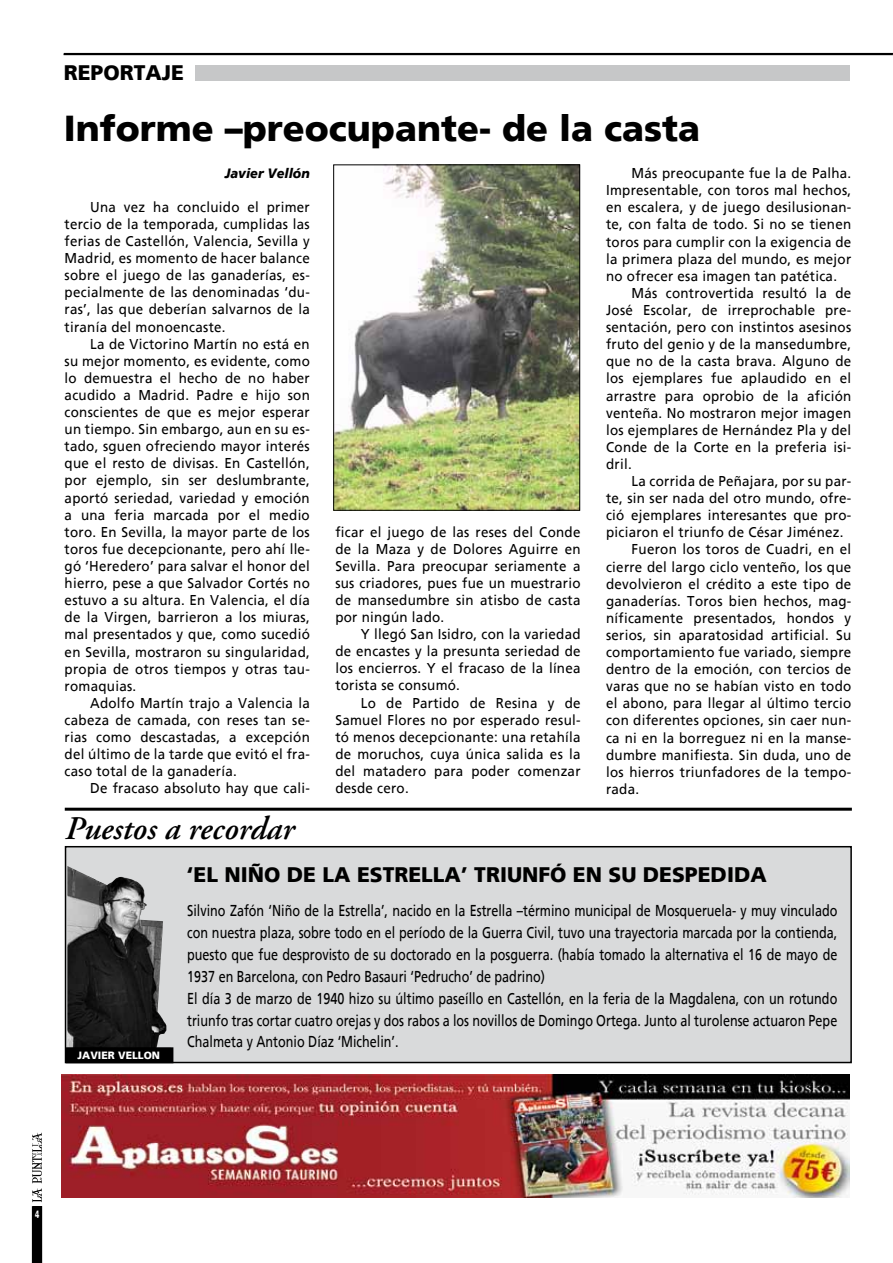
<style>
.page{position:relative;width:893px;height:1263px;background:#fff}
.page>*{position:absolute;margin:0;border:0;box-sizing:border-box;transform-origin:0 0}
.t1{font:900 36px "Frutiger";color:#000}
.t2{font:italic 600 33px "Adobe Garamond Pro";color:#000}
.t3{font:900 21px "Frutiger";color:#000}
.t4{font:15.75px/21.9px "Frutiger";color:#000;scale:.8 1}
.t5{font:14.25px/17.1px "Frutiger";letter-spacing:.02em;color:#000;text-align:justify;scale:.94 1}
.t6{font:italic 900 13.5px "Frutiger";color:#000;scale:.94 1}
.t7{font:900 10.5px "Frutiger";color:#fff}
.t8{font:900 10.5px "Frutiger";color:#fff;scale:.65 1}
</style>
<div class="page">
<hr style="left:64px;top:53px;width:829px;height:1px;background:#000">
<svg style="left:31px;top:1132px;width:12px;height:131px"></svg>
<hr style="left:64px;top:54px;width:829px;height:1px;background:#000">
<div style="left:196px;top:65px;width:654px;height:15px;background:#c6c7c8"></div>
<img style="left:62px;top:1075px;width:787px;height:123px">
<div style="left:66px;top:847px;width:785px;height:215px;background:#d9dadb"></div>
<div style="left:65px;top:846px;width:787px;height:217px;border:2px solid #000"></div>
<img style="left:67px;top:866px;width:99px;height:181px">
<hr style="left:65px;top:808px;width:787px;height:3px;background:#000">
<div style="left:67px;top:1048px;width:106px;height:14px;background:#000"></div>
<div style="left:66px;top:1047px;width:107px;height:16px;border:2px solid #000"></div>
<img style="left:335px;top:167px;width:243px;height:341px">
<div style="left:333px;top:165px;width:247px;height:345px;border:1px solid #000"></div>
<h3 class="t3" style="left:64px;top:60px;width:122px">REPORTAJE</h3>
<h1 class="t1" style="left:64px;top:107px;width:638px">Informe –preocupante- de la casta</h1>
<p class="t6" style="left:225px;top:165px;width:92px">Javier Vellón</p>
<p class="t5" style="left:65px;top:198px;width:262px;text-indent:26px">Una vez ha concluido el primer tercio de la temporada, cumplidas las ferias de Castellón, Valencia, Sevilla y Madrid, es momento de hacer balance sobre el juego de las ganaderías, es&shy;pecialmente de las denominadas ‘du&shy;ras’, las que deberían salvarnos de la tiranía del monoencaste.</p>
<p class="t5" style="left:65px;top:335px;width:262px;text-indent:26px">La de Victorino Martín no está en su mejor momento, es evidente, como lo demuestra el hecho de no haber acudido a Madrid. Padre e hijo son conscientes de que es mejor esperar un tiempo. Sin embargo, aun en su es&shy;tado, sguen ofreciendo mayor interés que el resto de divisas. En Castellón, por ejemplo, sin ser deslumbrante, aportó seriedad, variedad y emoción a una feria marcada por el medio toro. En Sevilla, la mayor parte de los toros fue decepcionante, pero ahí lle&shy;gó ‘Heredero’ para salvar el honor del hierro, pese a que Salvador Cortés no estuvo a su altura. En Valencia, el día de la Virgen, barrieron a los miuras, mal presentados y que, como sucedió en Sevilla, mostraron su singularidad, propia de otros tiempos y otras tau&shy;romaquias.</p>
<p class="t5" style="left:65px;top:694px;width:262px;text-indent:26px">Adolfo Martín trajo a Valencia la cabeza de camada, con reses tan se&shy;rias como descastadas, a excepción del último de la tarde que evitó el fra&shy;caso total de la ganadería.</p>
<p class="t5" style="left:90px;top:780px;width:235px">De fracaso absoluto hay que cali-</p>
<p class="t5" style="left:335px;top:523px;width:262px">ficar el juego de las reses del Conde de la Maza y de Dolores Aguirre en Sevilla. Para preocupar seriamente a sus criadores, pues fue un muestrario de mansedumbre sin atisbo de casta por ningún lado.</p>
<p class="t5" style="left:335px;top:626px;width:262px;text-indent:26px">Y llegó San Isidro, con la variedad de encastes y la presunta seriedad de los encierros. Y el fracaso de la línea torista se consumó.</p>
<p class="t5" style="left:335px;top:694px;width:262px;text-indent:26px">Lo de Partido de Resina y de Samuel Flores no por esperado resul&shy;tó menos decepcionante: una retahíla de moruchos, cuya única salida es la del matadero para poder comenzar desde cero.</p>
<p class="t5" style="left:606px;top:165px;width:262px;text-indent:26px">Más preocupante fue la de Palha.<br>Impresentable, con toros mal hechos, en escalera, y de juego desilusionan&shy;te, con falta de todo. Si no se tienen toros para cumplir con la exigencia de la primera plaza del mundo, es mejor no ofrecer esa imagen tan patética.</p>
<p class="t5" style="left:606px;top:284px;width:262px;text-indent:26px">Más controvertida resultó la de José Escolar, de irreprochable pre&shy;sentación, pero con instintos asesinos fruto del genio y de la mansedumbre, que no de la casta brava. Alguno de los ejemplares fue aplaudido en el arrastre para oprobio de la afición venteña. No mostraron mejor imagen los ejemplares de Hernández Pla y del Conde de la Corte en la preferia isi&shy;dril.</p>
<p class="t5" style="left:632px;top:472px;width:235px">La corrida de Peñajara, por su par-</p>
<p class="t5" style="left:606px;top:490px;width:262px">te, sin ser nada del otro mundo, ofre-</p>
<p class="t5" style="left:606px;top:507px;width:262px">ció ejemplares interesantes que pro-</p>
<p class="t5" style="left:606px;top:524px;width:254px">piciaron el triunfo de César Jiménez.</p>
<p class="t5" style="left:632px;top:541px;width:235px">Fueron los toros de Cuadri, en el</p>
<p class="t5" style="left:606px;top:558px;width:262px">cierre del largo ciclo venteño, los que</p>
<p class="t5" style="left:606px;top:575px;width:262px">devolvieron el crédito a este tipo de</p>
<p class="t5" style="left:606px;top:592px;width:262px">ganaderías. Toros bien hechos, mag-</p>
<p class="t5" style="left:606px;top:609px;width:262px">níficamente presentados, hondos y</p>
<p class="t5" style="left:606px;top:626px;width:262px">serios, sin aparatosidad artificial. Su</p>
<p class="t5" style="left:606px;top:643px;width:262px">comportamiento fue variado, siempre</p>
<p class="t5" style="left:606px;top:661px;width:262px">dentro de la emoción, con tercios de</p>
<p class="t5" style="left:606px;top:678px;width:262px">varas que no se habían visto en todo</p>
<p class="t5" style="left:606px;top:695px;width:262px">el abono, para llegar al último tercio</p>
<p class="t5" style="left:606px;top:712px;width:262px">con diferentes opciones, sin caer nun-</p>
<p class="t5" style="left:606px;top:729px;width:262px">ca ni en la borreguez ni en la manse-</p>
<p class="t5" style="left:606px;top:746px;width:262px">dumbre manifiesta. Sin duda, uno de</p>
<p class="t5" style="left:606px;top:763px;width:262px">los hierros triunfadores de la tempo-</p>
<p class="t5" style="left:606px;top:780px;width:37px">rada.</p>
<h2 class="t2" style="left:65px;top:809px;width:231px">Puestos a recordar</h2>
<h3 class="t3" style="left:187px;top:862px;width:582px">‘EL NIÑO DE LA ESTRELLA’ TRIUNFÓ EN SU DESPEDIDA</h3>
<p class="t7" style="left:78px;top:1049px;width:84px">JAVIER VELLON</p>
<p class="t4" style="left:187px;top:900px;width:814px">Silvino Zafón ‘Niño de la Estrella’, nacido en la Estrella –término municipal de Mosqueruela- y muy vinculado con nuestra plaza, sobre todo en el período de la Guerra Civil, tuvo una trayectoria marcada por la contienda, puesto que fue desprovisto de su doctorado en la posguerra. (había tomado la alternativa el 16 de mayo de 1937 en Barcelona, con Pedro Basauri ‘Pedrucho’ de padrino)<br>El día 3 de marzo de 1940 hizo su último paseíllo en Castellón, en la feria de la Magdalena, con un rotundo triunfo tras cortar cuatro orejas y dos rabos a los novillos de Domingo Ortega. Junto al turolense actuaron Pepe Chalmeta y Antonio Díaz ‘Michelin’.</p>
<p class="t8" style="left:35px;top:1207px;width:8px">4</p>
</div>
